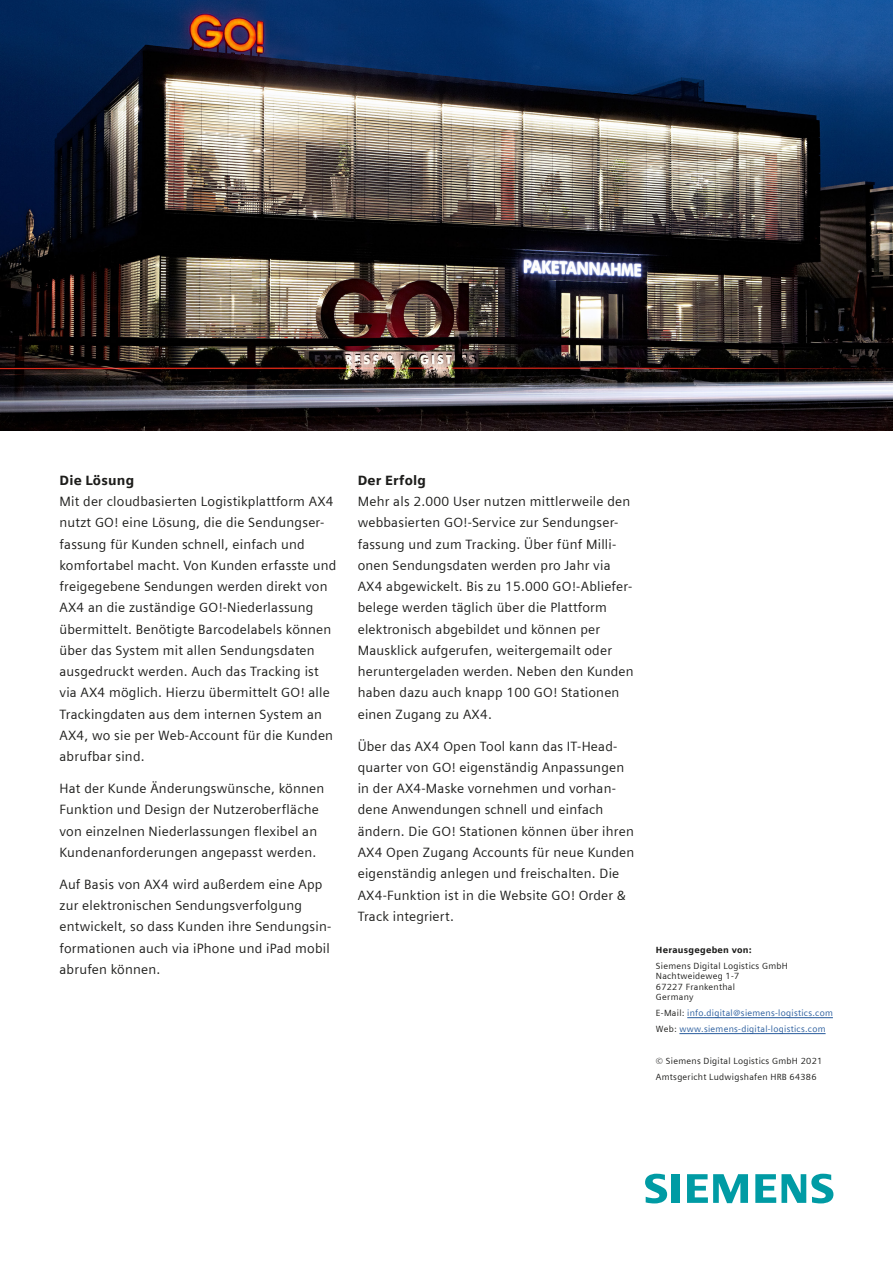
<style>
.page{position:relative;width:893px;height:1263px;background:#fff}
.page>*{position:absolute;margin:0;border:0;box-sizing:border-box;transform-origin:0 0}
.t1{font:13.5px/21.3px "Siemens Sans";letter-spacing:.015em;color:#1d1d1b}
.t2{font:900 13.5px "Siemens Sans";letter-spacing:.015em;color:#1d1d1b}
.t3{font:9px/10.6px "Siemens Sans";letter-spacing:.03em;color:#1d1d1b}
.t4{font:9px/15.9px "Siemens Sans";letter-spacing:.03em;color:#275b9c}
.t5{font:900 9px "Siemens Sans";letter-spacing:.03em;color:#1d1d1b}
.s1{color:#1d1d1b}
</style>
<div class="page">
<img style="left:0;top:0;width:893px;height:431px">
<hr style="left:687px;top:1017px;width:146px;height:1px;background:#275b9c">
<hr style="left:679px;top:1033px;width:147px;height:1px;background:#275b9c">
<svg style="left:645px;top:1174px;width:35px;height:29px"></svg>
<svg style="left:687px;top:1174px;width:61px;height:29px"></svg>
<svg style="left:755px;top:1174px;width:78px;height:29px"></svg>
<p class="t2" style="left:60px;top:472px;width:76px">Die Lösung</p>
<p class="t1" style="left:60px;top:491px;width:278px">Mit der cloudbasierten Logistikplattform AX4 nutzt GO! eine Lösung, die die Sendungser&shy;fassung für Kunden schnell, einfach und komfortabel macht. Von Kunden erfasste und freigegebene Sendungen werden direkt von AX4 an die zuständige GO!-Niederlassung übermittelt. Benötigte Barcodelabels können über das System mit allen Sendungsdaten ausgedruckt werden. Auch das Tracking ist via AX4 möglich. Hierzu übermittelt GO! alle Trackingdaten aus dem internen System an AX4, wo sie per Web-Account für die Kunden abrufbar sind.</p>
<p class="t1" style="left:60px;top:778px;width:266px">Hat der Kunde Änderungswünsche, können Funktion und Design der Nutzeroberfläche von einzelnen Niederlassungen flexibel an Kundenanforderungen angepasst werden.</p>
<p class="t1" style="left:60px;top:873px;width:273px">Auf Basis von AX4 wird außerdem eine App zur elektronischen Sendungsverfolgung entwickelt, so dass Kunden ihre Sendungsin&shy;formationen auch via iPhone und iPad mobil abrufen können.</p>
<p class="t2" style="left:358px;top:472px;width:70px">Der Erfolg</p>
<p class="t1" style="left:358px;top:491px;width:277px">Mehr als 2.000 User nutzen mittlerweile den webbasierten GO!-Service zur Sendungser&shy;fassung und zum Tracking. Über fünf Milli&shy;onen Sendungsdaten werden pro Jahr via AX4 abgewickelt. Bis zu 15.000 GO!-Abliefer&shy;belege werden täglich über die Plattform elektronisch abgebildet und können per Mausklick aufgerufen, weitergemailt oder heruntergeladen werden. Neben den Kunden haben dazu auch knapp 100 GO! Stationen einen Zugang zu AX4.</p>
<p class="t1" style="left:358px;top:735px;width:278px">Über das AX4 Open Tool kann das IT-Head&shy;quarter von GO! eigenständig Anpassungen in der AX4-Maske vornehmen und vorhan&shy;dene Anwendungen schnell und einfach ändern. Die GO! Stationen können über ihren AX4 Open Zugang Accounts für neue Kunden eigenständig anlegen und freischalten. Die AX4-Funktion ist in die Website GO! Order &amp; Track integriert.</p>
<p class="t5" style="left:656px;top:944px;width:97px">Herausgegeben von:</p>
<p class="t3" style="left:656px;top:960px;width:134px">Siemens Digital Logistics GmbH<br>Nachtweideweg 1-7<br>67227 Frankenthal<br>Germany</p>
<p class="t4" style="left:656px;top:1005px;width:178px"><span class="s1">E-Mail:</span> info.digital@siemens-logistics.com<br><span class="s1">Web:</span> www.siemens-digital-logistics.com</p>
<p class="t3" style="left:656px;top:1053px;width:168px;line-height:15.9px">© Siemens Digital Logistics GmbH 2021<br>Amtsgericht Ludwigshafen HRB 64386</p>
</div>
